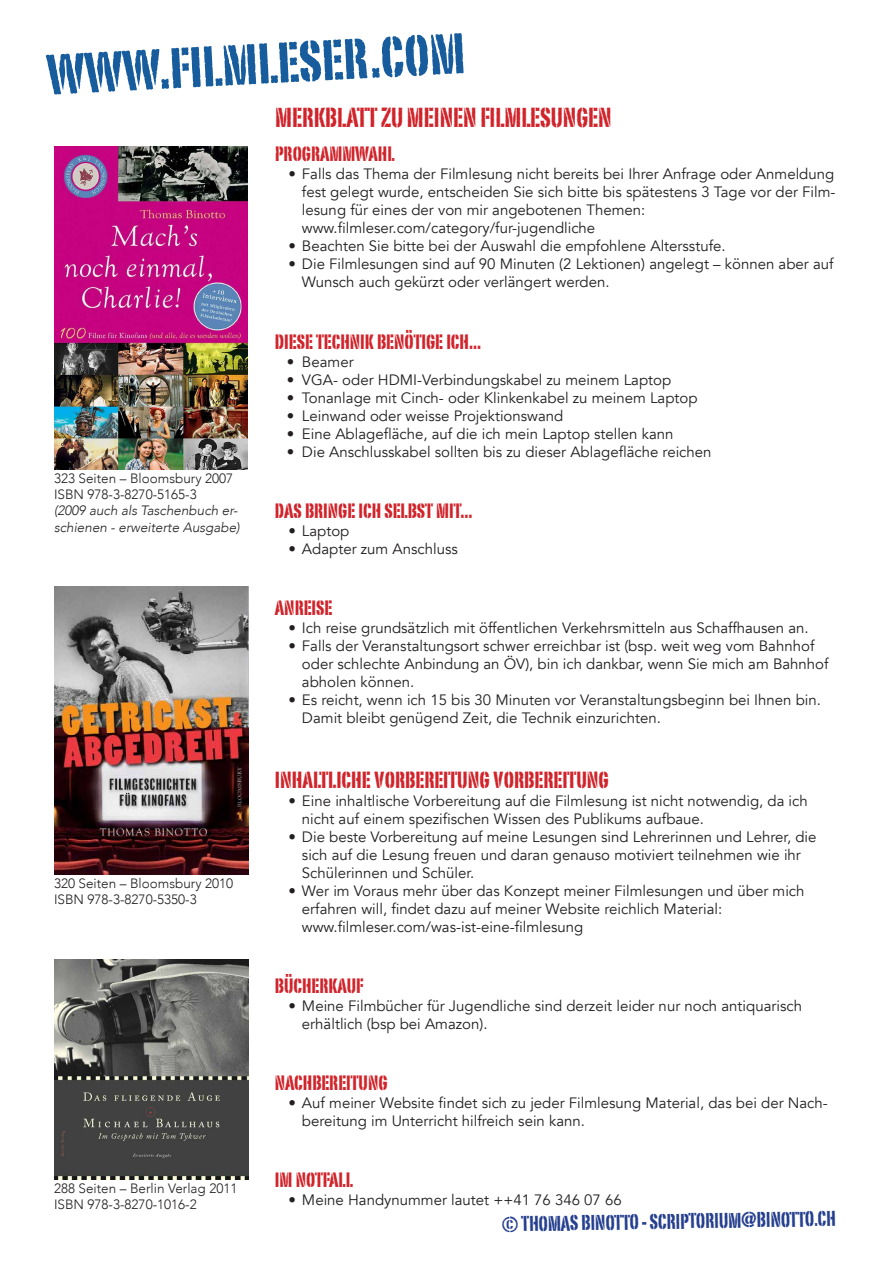
<style>
.page{position:relative;width:893px;height:1263px;background:#fff}
.page>*{position:absolute;margin:0;border:0;box-sizing:border-box;transform-origin:0 0}
.t1{font:66px "Portago ITC";color:#175d9e}
.Absatzformat_2{font:27px "Portago ITC";color:#d1232a}
.Absatzformat_2-2{font:24px "Portago ITC";color:#d1232a}
.t2{font:21px "Portago ITC";color:#253f8e}
.t3{font:15px/18px "Avenir";color:#231f20}
.t4{font:300 13.5px "Avenir";color:#231f20}
.t5{font:italic 300 13.5px/16.2px "Avenir";color:#231f20}
</style>
<div class="page">
<img style="left:54px;top:587px;width:194px;height:288px">
<img style="left:54px;top:147px;width:193px;height:323px">
<img style="left:54px;top:959px;width:194px;height:220px">
<h1 class="t1" style="left:44px;top:30px;width:420px;rotate:-3deg">www.filmleser.com</h1>
<p class="Absatzformat_2" style="left:275px;top:101px;width:338px">MERKBLATT ZU MEINEN FILMLESUNGEN</p>
<p class="t4" style="left:54px;top:470px;width:181px">323 Seiten – Bloomsbury 2007</p>
<p class="t4" style="left:54px;top:487px;width:144px">ISBN 978-3-8270-5165-3</p>
<p class="t5" style="left:54px;top:503px;width:187px">(2009 auch als Taschenbuch er&shy;schienen - erweiterte Ausgabe)</p>
<p class="t4" style="left:54px;top:875px;width:181px">320 Seiten – Bloomsbury 2010</p>
<p class="t4" style="left:54px;top:892px;width:144px">ISBN 978-3-8270-5350-3</p>
<p class="t4" style="left:54px;top:1180px;width:185px">288 Seiten – Berlin Verlag 2011</p>
<p class="t4" style="left:54px;top:1196px;width:144px">ISBN 978-3-8270-1016-2</p>
<p class="Absatzformat_2-2" style="left:275px;top:138px;width:121px">programmwahl</p>
<p class="t3" style="left:302px;top:165px;width:535px;text-indent:-14px">• Falls das Thema der Filmlesung nicht bereits bei Ihrer Anfrage oder Anmeldung fest gelegt wurde, entscheiden Sie sich bitte bis spätestens 3 Tage vor der Film&shy;lesung für eines der von mir angebotenen Themen: www.filmleser.com/category/fur-jugendliche</p>
<p class="t3" style="left:288px;top:237px;width:439px">• Beachten Sie bitte bei der Auswahl die empfohlene Altersstufe.</p>
<p class="t3" style="left:302px;top:255px;width:533px;text-indent:-14px">• Die Filmlesungen sind auf 90 Minuten (2 Lektionen) angelegt – können aber auf<br>Wunsch auch gekürzt oder verlängert werden.</p>
<p class="Absatzformat_2-2" style="left:275px;top:325px;width:208px">diese technik benötige ich...</p>
<p class="t3" style="left:287px;top:353px;width:68px">• Beamer</p>
<p class="t3" style="left:287px;top:371px;width:386px">• VGA- oder HDMI-Verbindungskabel zu meinem Laptop</p>
<p class="t3" style="left:287px;top:389px;width:412px">• Tonanlage mit Cinch- oder Klinkenkabel zu meinem Laptop</p>
<p class="t3" style="left:287px;top:407px;width:278px">• Leinwand oder weisse Projektionswand</p>
<p class="t3" style="left:287px;top:425px;width:388px">• Eine Ablagefläche, auf die ich mein Laptop stellen kann</p>
<p class="t3" style="left:287px;top:443px;width:426px">• Die Anschlusskabel sollten bis zu dieser Ablagefläche reichen</p>
<p class="Absatzformat_2-2" style="left:275px;top:494px;width:199px">das bringe ich selbst mit...</p>
<p class="t3" style="left:288px;top:522px;width:62px">• Laptop</p>
<p class="t3" style="left:288px;top:540px;width:171px">• Adapter zum Anschluss</p>
<p class="Absatzformat_2-2" style="left:275px;top:591px;width:59px">anreise</p>
<p class="t3" style="left:288px;top:619px;width:522px">• Ich reise grundsätzlich mit öffentlichen Verkehrsmitteln aus Schaffhausen an.</p>
<p class="t3" style="left:302px;top:637px;width:528px;text-indent:-14px">• Falls der Veranstaltungsort schwer erreichbar ist (bsp. weit weg vom Bahnhof oder schlechte Anbindung an ÖV), bin ich dankbar, wenn Sie mich am Bahnhof abholen können.</p>
<p class="t3" style="left:302px;top:691px;width:521px;text-indent:-14px">• Es reicht, wenn ich 15 bis 30 Minuten vor Veranstaltungsbeginn bei Ihnen bin.<br>Damit bleibt genügend Zeit, die Technik einzurichten.</p>
<p class="Absatzformat_2" style="left:275px;top:761px;width:335px">inhaltliche vorbereitung vorbereitung</p>
<p class="t3" style="left:302px;top:792px;width:507px;text-indent:-14px">• Eine inhaltlische Vorbereitung auf die Filmlesung ist nicht notwendig, da ich nicht auf einem spezifischen Wissen des Publikums aufbaue.</p>
<p class="t3" style="left:302px;top:828px;width:516px;text-indent:-14px">• Die beste Vorbereitung auf meine Lesungen sind Lehrerinnen und Lehrer, die sich auf die Lesung freuen und daran genauso motiviert teilnehmen wie ihr<br>Schülerinnen und Schüler.</p>
<p class="t3" style="left:302px;top:882px;width:504px;text-indent:-14px">• Wer im Voraus mehr über das Konzept meiner Filmlesungen und über mich erfahren will, findet dazu auf meiner Website reichlich Material: www.filmleser.com/was-ist-eine-filmlesung</p>
<p class="Absatzformat_2-2" style="left:275px;top:969px;width:90px">bücherkauf</p>
<p class="t3" style="left:302px;top:997px;width:501px;text-indent:-14px">• Meine Filmbücher für Jugendliche sind derzeit leider nur noch antiquarisch erhältlich (bsp bei Amazon).</p>
<p class="Absatzformat_2-2" style="left:275px;top:1067px;width:114px">nachbereitung</p>
<p class="t3" style="left:302px;top:1094px;width:527px;text-indent:-14px">• Auf meiner Website findet sich zu jeder Filmlesung Material, das bei der Nach&shy;bereitung im Unterricht hilfreich sein kann.</p>
<p class="Absatzformat_2-2" style="left:275px;top:1164px;width:79px">im notfall</p>
<p class="t3" style="left:288px;top:1191px;width:335px">• Meine Handynummer lautet ++41 76 346 07 66</p>
<h3 class="t2" style="left:501px;top:1211px;width:336px;rotate:-1deg">© THOMAS BINOTTO - SCRIPTORIUM@BINOTTO.CH</h3>
</div>
